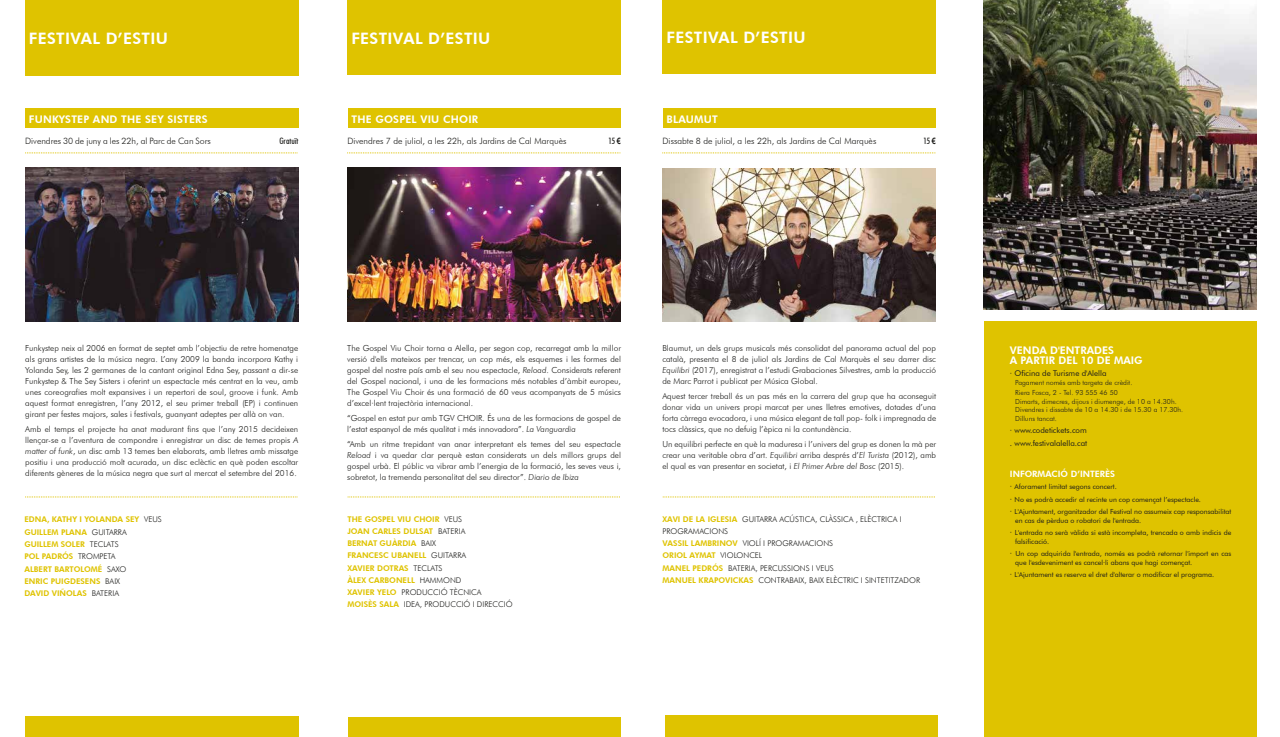
<style>
.page{position:relative;width:1280px;height:737px;background:#fff}
.page>*{position:absolute;margin:0;border:0;box-sizing:border-box;transform-origin:0 0}
.t1{font:800 15.75px "Futura BT";letter-spacing:.02em;color:#fff}
.t2{font:800 10.5px "Futura BT";letter-spacing:.02em;color:#fff}
.t3{font:800 10.5px/10.5px "Futura BT";color:#fff}
.t4{font:300 8.75px "Futura BT";color:#1d1d1b}
.t5{font:800 8.75px "Futura BT";color:#fff}
.t6{font:500 condensed 8.75px "Futura BT";color:#1d1d1b}
.t7{font:300 8.31px/10.9px "Futura BT";color:#1d1d1b;text-align:justify}
.t8{font:800 7.88px/12.2px "Futura BT";color:#dfc300}
.t9{font:300 7.88px/12.2px "Futura BT";color:#1d1d1b}
.t10{font:7.88px/12.2px "Futura BT";color:#1d1d1b}
.t11{font:7px/12.2px "Futura BT";color:#1d1d1b}
.t12{font:300 7px/8.8px "Futura BT";color:#1d1d1b}
.s1{font-family:"Arial Narrow";font-weight:700;font-stretch:normal}
.s2{font-style:italic}
.s3{font-weight:300;color:#1d1d1b}
.s4{font-weight:800;color:#dfc300}
.s5{font-size:7.88px}
</style>
<div class="page">
<div style="left:25px;top:716px;width:273px;height:21px;background:#dfc300"></div>
<div style="left:25px;top:0;width:273px;height:75px;background:#dfc300"></div>
<svg style="left:25px;top:496px;width:273px;height:1px"></svg>
<div style="left:25px;top:108px;width:273px;height:20px;background:#dfc300"></div>
<img style="left:25px;top:168px;width:273px;height:154px">
<img style="left:347px;top:168px;width:273px;height:153px">
<img style="left:662px;top:168px;width:273px;height:154px">
<svg style="left:25px;top:153px;width:273px;height:1px"></svg>
<div style="left:347px;top:717px;width:273px;height:20px;background:#dfc300"></div>
<div style="left:347px;top:0;width:273px;height:75px;background:#dfc300"></div>
<div style="left:347px;top:108px;width:273px;height:20px;background:#dfc300"></div>
<svg style="left:347px;top:153px;width:273px;height:1px"></svg>
<svg style="left:348px;top:496px;width:272px;height:1px"></svg>
<img style="left:984px;top:0;width:272px;height:310px">
<div style="left:984px;top:322px;width:272px;height:415px;background:#dfc300"></div>
<div style="left:662px;top:108px;width:273px;height:20px;background:#dfc300"></div>
<svg style="left:662px;top:153px;width:273px;height:1px"></svg>
<svg style="left:663px;top:496px;width:272px;height:1px"></svg>
<div style="left:662px;top:0;width:273px;height:73px;background:#dfc300"></div>
<div style="left:665px;top:715px;width:273px;height:22px;background:#dfc300"></div>
<h1 class="t1" style="left:29px;top:28px;width:140px">FESTIVAL D’ESTIU</h1>
<p class="t2" style="left:29px;top:113px;width:180px">FUNKYSTEP AND THE SEY SISTERS</p>
<p class="t4" style="left:25px;top:135px;width:187px">Divendres 30 de juny a les 22h, al Parc de Can Sors</p>
<p class="t6" style="left:279px;top:135px;width:21px">Gratuït</p>
<h1 class="t1" style="left:351px;top:28px;width:140px">FESTIVAL D’ESTIU</h1>
<p class="t2" style="left:351px;top:113px;width:128px">THE GOSPEL VIU CHOIR</p>
<p class="t4" style="left:347px;top:135px;width:220px">Divendres 7 de juliol, a les 22h, als Jardins de Cal Marquès</p>
<p class="t6" style="left:608px;top:135px;width:14px">15 <span class="s1">€</span></p>
<h1 class="t1" style="left:666px;top:28px;width:140px">FESTIVAL D’ESTIU</h1>
<p class="t2" style="left:666px;top:113px;width:53px">BLAUMUT</p>
<p class="t4" style="left:662px;top:135px;width:215px">Dissabte 8 de juliol, a les 22h, als Jardins de Cal Marquès</p>
<p class="t6" style="left:923px;top:135px;width:14px">15 <span class="s1">€</span></p>
<p class="t7" style="left:25px;top:343px;width:274px">Funkystep neix al 2006 en format de septet amb l’objectiu de retre homenatge als grans artistes de la música negra. L’any 2009 la banda incorpora Kathy i Yolanda Sey, les 2 germanes de la cantant original Edna Sey, passant a dir-se Funkystep &amp; The Sey Sisters i oferint un espectacle més centrat en la veu, amb unes coreografies molt expansives i un repertori de soul, groove i funk. Amb aquest format enregistren, l’any 2012, el seu primer treball (EP) i continuen girant per festes majors, sales i festivals, guanyant adeptes per allà on van.</p>
<p class="t7" style="left:25px;top:423px;width:274px">Amb el temps el projecte ha anat madurant fins que l’any 2015 decideixen llençar-se a l’aventura de compondre i enregistrar un disc de temes propis <span class="s2">A matter of funk</span>, un disc amb 13 temes ben elaborats, amb lletres amb missatge positiu i una producció molt acurada, un disc eclèctic en què poden escoltar diferents gèneres de la música negra que surt al mercat el setembre del 2016.</p>
<p class="t8" style="left:24px;top:513px;width:139px">EDNA, KATHY I YOLANDA SEY <span class="s3">VEUS<br></span>GUILLEM PLANA <span class="s3">GUITARRA<br></span>GUILLEM SOLER <span class="s3">TECLATS<br></span>POL PADRÓS <span class="s3">TROMPETA<br></span>ALBERT BARTOLOMÉ <span class="s3">SAXO<br></span>ENRIC PUIGDESENS <span class="s3">BAIX<br></span>DAVID VIÑOLAS <span class="s3">BATERIA</span></p>
<p class="t7" style="left:347px;top:343px;width:275px">The Gospel Viu Choir torna a Alella, per segon cop, recarregat amb la millor versió d'ells mateixos per trencar, un cop més, els esquemes i les formes del gospel del nostre país amb el seu nou espectacle, <span class="s2">Reload</span>. Considerats referent del Gospel nacional, i una de les formacions més notables d’àmbit europeu, The Gospel Viu Choir és una formació de 60 veus acompanyats de 5 músics d’excel·lent trajectòria internacional.</p>
<p class="t7" style="left:347px;top:413px;width:275px">“Gospel en estat pur amb TGV CHOIR. És una de les formacions de gospel de l’estat espanyol de més qualitat i més innovadora”. <span class="s2">La Vanguardia</span></p>
<p class="t7" style="left:347px;top:439px;width:275px">“Amb un ritme trepidant van anar interpretant els temes del seu espectacle <span class="s2">Reload</span> i va quedar clar perquè estan considerats un dels millors grups del gospel urbà. El públic va vibrar amb l’energia de la formació, les seves veus i, sobretot, la tremenda personalitat del seu director”. <span class="s2">Diario de Ibiza</span></p>
<p class="t8" style="left:347px;top:512px;width:167px">THE GOSPEL VIU CHOIR <span class="s3">VEUS<br></span>JOAN CARLES DULSAT <span class="s3">BATERIA<br></span>BERNAT GUÀRDIA <span class="s3">BAIX<br></span>FRANCESC UBANELL <span class="s3">GUITARRA<br></span>XAVIER DOTRAS <span class="s3">TECLATS<br></span>ÀLEX CARBONELL <span class="s3">HAMMOND<br></span>XAVIER YELO <span class="s3">PRODUCCIÓ TÈCNICA<br></span>MOISÈS SALA <span class="s3">IDEA, PRODUCCIÓ I DIRECCIÓ</span></p>
<p class="t7" style="left:662px;top:343px;width:275px">Blaumut, un dels grups musicals més consolidat del panorama actual del pop català, presenta el 8 de juliol als Jardins de Cal Marquès el seu darrer disc <span class="s2">Equilibri</span> (2017), enregistrat a l’estudi Grabaciones Silvestres, amb la producció de Marc Parrot i publicat per Música Global.</p>
<p class="t7" style="left:662px;top:391px;width:275px">Aquest tercer treball és un pas més en la carrera del grup que ha aconseguit donar vida un univers propi marcat per unes lletres emotives, dotades d’una forta càrrega evocadora, i una música elegant de tall pop- folk i impregnada de tocs clàssics, que no defuig l’èpica ni la contundència.</p>
<p class="t7" style="left:662px;top:439px;width:275px">Un equilibri perfecte en què la maduresa i l’univers del grup es donen la mà per crear una veritable obra d’art. <span class="s2">Equilibri</span> arriba després d’<span class="s2">El Turista</span> (2012), amb el qual es van presentar en societat, i <span class="s2">El Primer Arbre del Bosc</span> (2015).</p>
<p class="t9" style="left:662px;top:512px;width:259px"><span class="s4">XAVI DE LA IGLESIA</span> GUITARRA ACÚSTICA, CLÀSSICA , ELÈCTRICA I PROGRAMACIONS<br><span class="s4">VASSIL LAMBRINOV</span> VIOLÍ I PROGRAMACIONS<br><span class="s4">ORIOL AYMAT</span> VIOLONCEL<br><span class="s4">MANEL PEDRÓS</span> BATERIA, PERCUSSIONS I VEUS<br><span class="s4">MANUEL KRAPOVICKAS</span> CONTRABAIX, BAIX ELÈCTRIC I SINTETITZADOR</p>
<p class="t3" style="left:1010px;top:344px;width:134px">VENDA D'ENTRADES<br>A PARTIR DEL 10 DE MAIG</p>
<p class="t10" style="left:1010px;top:367px;width:98px">· Oficina de Turisme d'Alella</p>
<p class="t12" style="left:1015px;top:378px;width:119px;line-height:9.6px">Pagament només amb targeta de crèdit.<br>Riera Fosca, 2 - Tel. 93 555 46 50</p>
<p class="t12" style="left:1015px;top:396px;width:169px">Dimarts, dimecres, dijous i diumenge, de 10 a 14.30h.<br>Divendres i dissabte de 10 a 14.30 i de 15.30 a 17.30h.<br>Dilluns tancat.</p>
<p class="t10" style="left:1010px;top:424px;width:79px">· www.codetickets.com . www.festivalalella.cat</p>
<p class="t5" style="left:1010px;top:468px;width:107px">INFORMACIÓ D’INTERÈS</p>
<p class="t11" style="left:1010px;top:480px;width:223px"><span class="s5">·</span> Aforament limitat segons concert.<br><span class="s5">·</span> No es podrà accedir al recinte un cop començat l’espectacle.<br><span class="s5">·</span> L'Ajuntament, organitzador del Festival no assumeix cap responsabilitat</p>
<p class="t11" style="left:1010px;top:514px;width:223px;text-indent:5px">en cas de pèrdua o robatori de l'entrada.<br><span class="s5">·</span> L'entrada no serà vàlida si està incompleta, trencada o amb indicis de</p>
<p class="t11" style="left:1010px;top:535px;width:223px;text-indent:5px">falsificació.<br><span class="s5">·</span> Un cop adquirida l'entrada, només es podrà retornar l'import en cas</p>
<p class="t11" style="left:1010px;top:556px;width:206px;text-indent:5px">que l'esdeveniment es cancel·li abans que hagi començat.<br><span class="s5">·</span> L'Ajuntament es reserva el dret d'alterar o modificar el programa.</p>
</div>
